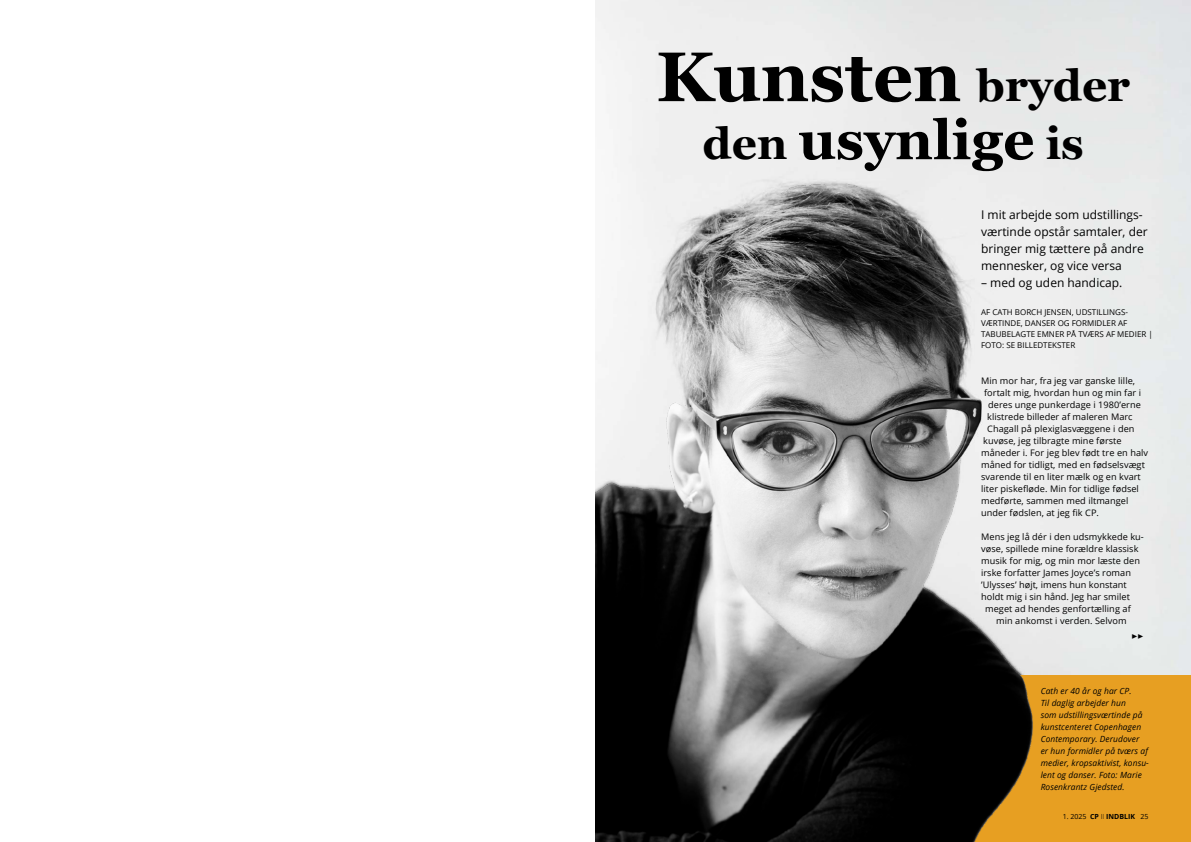
<style>
.page{position:relative;width:1191px;height:842px;background:#fff}
.page>*{position:absolute;margin:0;border:0;box-sizing:border-box;transform-origin:0 0}
.t1{font:700 70px "Georgia";color:#000}
.t2{font:700 55px "Georgia";color:#000}
.t3{font:12px/17px "Open Sans";color:#000}
.t4{font:10px "Minion Pro";color:#000}
.t5{font:9px "Open Sans";letter-spacing:.005em;color:#000}
.t6{font:italic 8.5px/12px "Open Sans";letter-spacing:.01em;color:#000}
.t7{font:8px/11px "Open Sans";color:#000}
.t8{font:700 7px "Open Sans";color:#000}
.s1{font-size:44.1px}
.s2{font-weight:400}
.s3{font-weight:300}
</style>
<div class="page">
<div style="left:947px;top:675px;width:244px;height:167px;background:#e79f22"></div>
<img style="left:595px;top:18px;width:564px;height:824px">
<h1 class="t1" style="left:656px;top:24px;width:475px">Kunsten <span class="s1">bryder</span></h1>
<h2 class="t2" style="left:702px;top:99px;width:383px"><span class="s1">den</span> usynlige <span class="s1">is</span></h2>
<h3 class="t3" style="left:981px;top:206px;width:168px">I mit arbejde som udstillings&shy;værtinde opstår samtaler, der bringer mig tættere på andre mennesker, og vice versa</h3>
<h3 class="t3" style="left:981px;top:274px;width:143px">– med og uden handicap.</h3>
<p class="t7" style="left:981px;top:306px;width:173px">AF CATH BORCH JENSEN, UDSTILLINGS-<br>VÆRTINDE, DANSER OG FORMIDLER AF<br>TABUBELAGTE EMNER PÅ TVÆRS AF MEDIER |<br>FOTO: SE BILLEDTEKSTER</p>
<p class="t5" style="left:981px;top:375px;width:155px">Min mor har, fra jeg var ganske lille,</p>
<p class="t5" style="left:984px;top:387px;width:158px">fortalt mig, hvordan hun og min far i</p>
<p class="t5" style="left:988px;top:399px;width:154px">deres unge punkerdage i 1980’erne</p>
<p class="t5" style="left:987px;top:411px;width:147px">klistrede billeder af maleren Marc</p>
<p class="t5" style="left:987px;top:423px;width:149px">Chagall på plexiglasvæggene i den</p>
<p class="t5" style="left:983px;top:435px;width:140px">kuvøse, jeg tilbragte mine første</p>
<p class="t5" style="left:981px;top:447px;width:168px">måneder i. For jeg blev født tre en halv</p>
<p class="t5" style="left:981px;top:459px;width:165px">måned for tidligt, med en fødselsvægt</p>
<p class="t5" style="left:981px;top:471px;width:161px">svarende til en liter mælk og en kvart</p>
<p class="t5" style="left:981px;top:483px;width:159px">liter piskefløde. Min for tidlige fødsel</p>
<p class="t5" style="left:981px;top:495px;width:149px">medførte, sammen med iltmangel</p>
<p class="t5" style="left:981px;top:507px;width:119px">under fødslen, at jeg fik CP.</p>
<p class="t5" style="left:981px;top:531px;width:164px">Mens jeg lå dér i den udsmykkede ku-</p>
<p class="t5" style="left:981px;top:543px;width:159px">vøse, spillede mine forældre klassisk</p>
<p class="t5" style="left:981px;top:555px;width:160px">musik for mig, og min mor læste den</p>
<p class="t5" style="left:981px;top:567px;width:151px">irske forfatter James Joyce’s roman</p>
<p class="t5" style="left:981px;top:579px;width:147px">’Ulysses’ højt, imens hun konstant</p>
<p class="t5" style="left:981px;top:591px;width:150px">holdt mig i sin hånd. Jeg har smilet</p>
<p class="t5" style="left:985px;top:603px;width:147px">meget ad hendes genfortælling af</p>
<p class="t5" style="left:996px;top:615px;width:132px">min ankomst i verden. Selvom</p>
<p class="t4" style="left:1131px;top:630px;width:14px">▶▶</p>
<p class="t6" style="left:1040px;top:685px;width:110px">Cath er 40 år og har CP.<br>Til daglig arbejder hun<br>som udstillingsværtinde på kunstcenteret Copenhagen<br>Contemporary. Derudover er hun formidler på tværs af medier, kropsaktivist, konsu&shy;lent og danser. Foto: Marie<br>Rosenkrantz Gjedsted.</p>
<p class="t8" style="left:1062px;top:811px;width:87px"><span class="s2">1. 2025</span> CP <span class="s3">II</span> INDBLIK <span class="s2">25</span></p>
</div>
